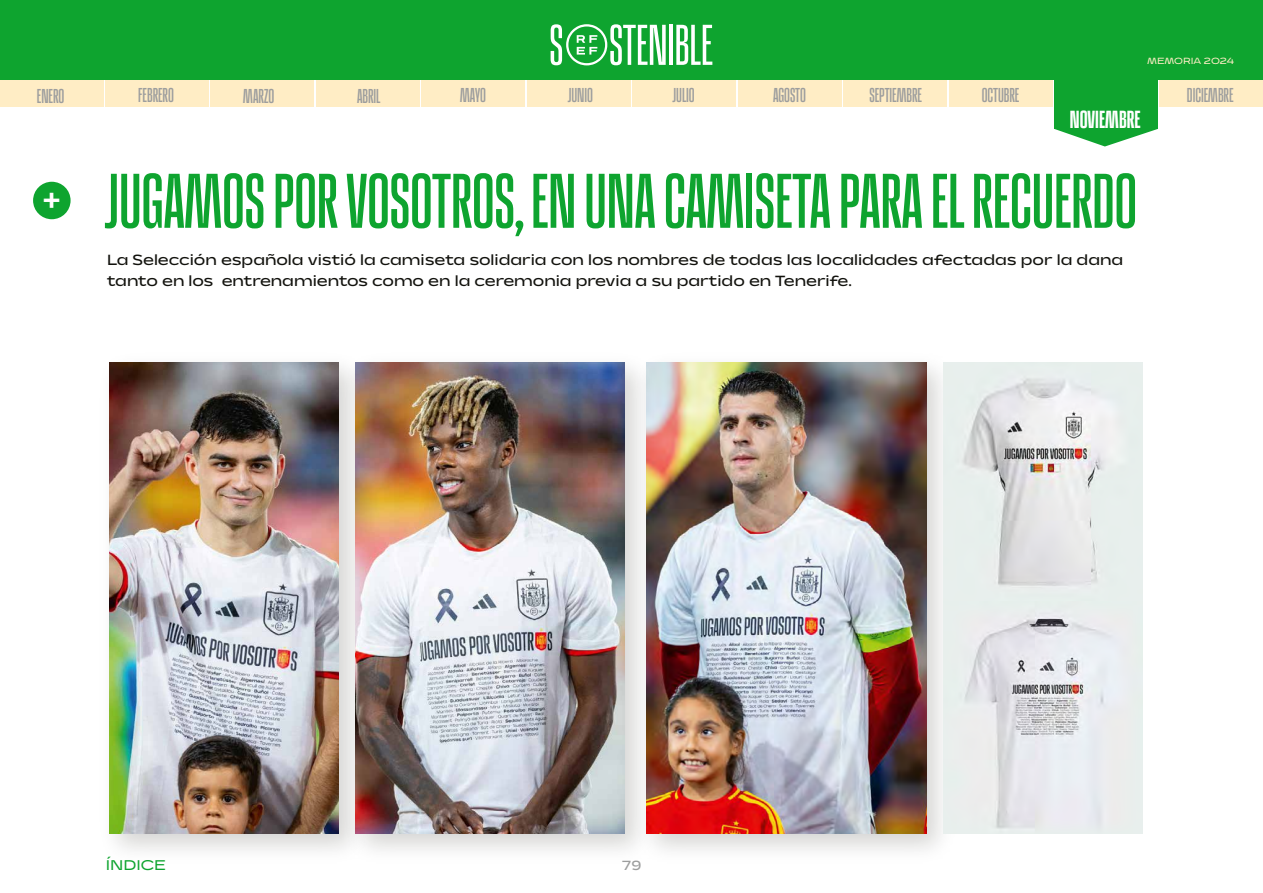
<style>
.page{position:relative;width:1263px;height:893px;background:#fff}
.page>*{position:absolute;margin:0;border:0;box-sizing:border-box;transform-origin:0 0}
.t1{font:600 75px "La Roja Estrecha";color:#0ea42f}
.t2{font:600 33.45px "Montserrat";color:#fff}
.t3{font:700 24px "La Roja Estrecha";color:#fff}
.t4{font:600 19.5px "La Roja Estrecha";color:#9d9e9e}
.t5{font:600 15px/21px "La Rojita";color:#12120d}
.t6{font:600 13.65px "La Roja Ancha";color:#0ea42f}
.t7{font:600 13.5px "La Rojita";color:#9d9e9e}
.t8{font:600 8.7px "La Roja Ancha";color:#ffedc5}
</style>
<div class="page">
<div style="left:843px;top:78px;width:104px;height:29px;background:#ffedc5"></div>
<div style="left:1054px;top:75px;width:104px;height:54px;background:#0ea42f"></div>
<svg style="left:1055px;top:129px;width:103px;height:17px"></svg>
<div style="left:738px;top:78px;width:103px;height:29px;background:#ffedc5"></div>
<div style="left:632px;top:78px;width:104px;height:29px;background:#ffedc5"></div>
<div style="left:527px;top:78px;width:104px;height:29px;background:#ffedc5"></div>
<div style="left:316px;top:79px;width:104px;height:28px;background:#ffedc5"></div>
<div style="left:210px;top:79px;width:104px;height:28px;background:#ffedc5"></div>
<div style="left:105px;top:78px;width:104px;height:29px;background:#ffedc5"></div>
<div style="left:0;top:78px;width:103px;height:29px;background:#ffedc5"></div>
<div style="left:421px;top:78px;width:104px;height:29px;background:#ffedc5"></div>
<div style="left:949px;top:78px;width:103px;height:29px;background:#ffedc5"></div>
<div style="left:1160px;top:78px;width:103px;height:29px;background:#ffedc5"></div>
<div style="left:0;top:0;width:1263px;height:79px;background:#0ea42f"></div>
<svg style="left:551px;top:24px;width:115px;height:41px"></svg>
<hr style="left:669px;top:25px;width:4px;height:40px;background:#fff">
<svg style="left:676px;top:25px;width:36px;height:40px"></svg>
<img style="left:109px;top:362px;width:227px;height:489px">
<img style="left:110px;top:363px;width:226px;height:470px">
<img style="left:663px;top:362px;width:302px;height:489px">
<img style="left:663px;top:363px;width:263px;height:470px">
<img style="left:336px;top:362px;width:327px;height:489px">
<img style="left:356px;top:363px;width:268px;height:470px">
<img style="left:943px;top:363px;width:200px;height:470px">
<div style="left:33px;top:182px;width:38px;height:37px;background:#0ea42f;border-radius:50%"></div>
<h3 class="t4" style="left:37px;top:85px;width:29px">ENERO</h3>
<h2 class="t2" style="left:42px;top:177px;width:21px">+</h2>
<p class="t8" style="left:1147px;top:55px;width:89px">MEMORIA 2024</p>
<h3 class="t4" style="left:138px;top:84px;width:37px">FEBRERO</h3>
<h3 class="t4" style="left:460px;top:84px;width:27px">MAYO</h3>
<h3 class="t4" style="left:982px;top:84px;width:39px">OCTUBRE</h3>
<h3 class="t4" style="left:1187px;top:84px;width:48px">DICIEMBRE</h3>
<h3 class="t4" style="left:243px;top:84px;width:32px">MARZO</h3>
<h3 class="t4" style="left:357px;top:84px;width:25px">ABRIL</h3>
<h3 class="t4" style="left:568px;top:84px;width:27px">JUNIO</h3>
<h3 class="t4" style="left:672px;top:84px;width:24px">JULIO</h3>
<h3 class="t4" style="left:773px;top:84px;width:34px">AGOSTO</h3>
<h3 class="t4" style="left:869px;top:84px;width:54px">SEPTIEMBRE</h3>
<h3 class="t3" style="left:1070px;top:106px;width:72px">NOVIEMBRE</h3>
<h1 class="t1" style="left:105px;top:158px;width:1034px">JUGAMOS POR VOSOTROS, EN UNA CAMISETA PARA EL RECUERDO</h1>
<p class="t5" style="left:107px;top:250px;width:1017px">La Selección española vistió la camiseta solidaria con los nombres de todas las localidades afectadas por la dana tanto en los entrenamientos como en la ceremonia previa a su partido en Tenerife.</p>
<p class="t6" style="left:106px;top:856px;width:62px">ÍNDICE</p>
<p class="t7" style="left:621px;top:858px;width:22px">79</p>
</div>
